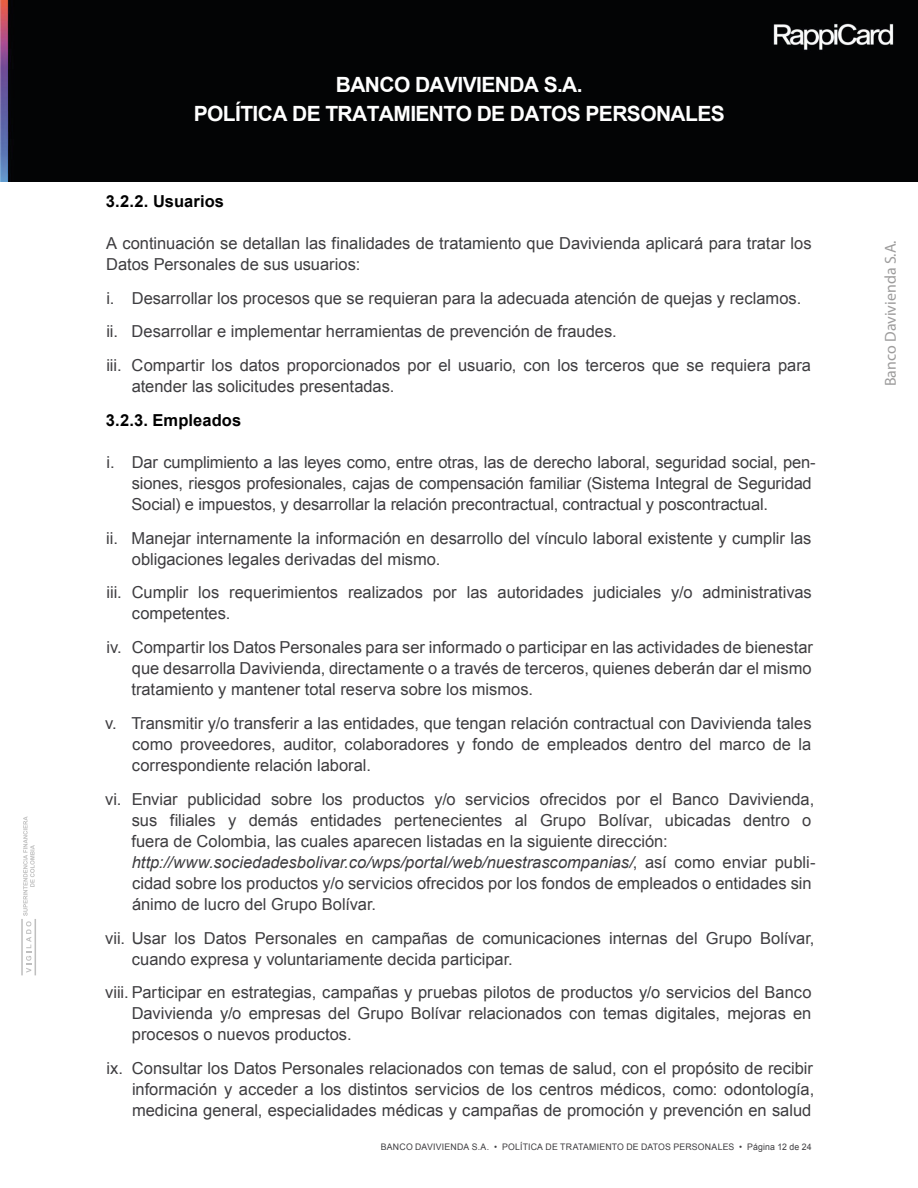
<style>
.page{position:relative;width:918px;height:1188px;background:#fff}
.page>*{position:absolute;margin:0;border:0;box-sizing:border-box;transform-origin:0 0}
.t1{font:700 21px/28.5px "Arial";letter-spacing:-.03em;color:#fff;text-align:center}
.t2{font:16.5px/21px "Arial";color:#3e3d40}
.t3{font:700 16.5px "Arial";letter-spacing:.005em;color:#000}
.t4{font:15.9px "Myriad Pro";color:#9d9c9c}
.t5{font:9px "Arial";letter-spacing:.02em;color:#3e3d40}
.s1{font-style:italic}
</style>
<div class="page">
<svg style="left:21px;top:816px;width:15px;height:159px"></svg>
<div style="left:0;top:0;width:918px;height:181px;background:#030405"></div>
<p class="t1" style="left:194px;top:71px;width:532px">BANCO DAVIVIENDA S.A.<br>POLÍTICA DE TRATAMIENTO DE DATOS PERSONALES</p>
<p class="t3" style="left:106px;top:190px;width:120px">3.2.2. Usuarios</p>
<p class="t2" style="left:106px;top:233px;width:707px">A continuación se detallan las finalidades de tratamiento que Davivienda aplicará para tratar los<br>Datos Personales de sus usuarios:</p>
<p class="t2" style="left:106px;top:281px;width:706px;line-height:33.8px">i. Desarrollar los procesos que se requieran para la adecuada atención de quejas y reclamos. ii. Desarrollar e implementar herramientas de prevención de fraudes.<br>iii. Compartir los datos proporcionados por el usuario, con los terceros que se requiera para</p>
<p class="t2" style="left:132px;top:376px;width:264px">atender las solicitudes presentadas.</p>
<p class="t3" style="left:106px;top:409px;width:137px">3.2.3. Empleados</p>
<p class="t2" style="left:131px;top:452px;width:686px;text-indent:-25px">i. Dar cumplimiento a las leyes como, entre otras, las de derecho laboral, seguridad social, pen&shy;siones, riesgos profesionales, cajas de compensación familiar (Sistema Integral de Seguridad<br>Social) e impuestos, y desarrollar la relación precontractual, contractual y poscontractual.</p>
<p class="t2" style="left:132px;top:528px;width:681px;text-indent:-26px">ii. Manejar internamente la información en desarrollo del vínculo laboral existente y cumplir las obligaciones legales derivadas del mismo.</p>
<p class="t2" style="left:132px;top:582px;width:681px;text-indent:-25px">iii. Cumplir los requerimientos realizados por las autoridades judiciales y/o administrativas competentes.</p>
<p class="t2" style="left:131px;top:637px;width:683px;text-align:justify;text-indent:-25px">iv. Compartir los Datos Personales para ser informado o participar en las actividades de bienestar que desarrolla Davivienda, directamente o a través de terceros, quienes deberán dar el mismo tratamiento y mantener total reserva sobre los mismos.</p>
<p class="t2" style="left:132px;top:713px;width:681px;text-align:justify;text-indent:-27px">v. Transmitir y/o transferir a las entidades, que tengan relación contractual con Davivienda tales como proveedores, auditor, colaboradores y fondo de empleados dentro del marco de la correspondiente relación laboral.</p>
<p class="t2" style="left:131px;top:789px;width:686px;text-indent:-26px">vi. Enviar publicidad sobre los productos y/o servicios ofrecidos por el Banco Davivienda, sus filiales y demás entidades pertenecientes al Grupo Bolívar, ubicadas dentro o fuera de Colombia, las cuales aparecen listadas en la siguiente dirección: <span class="s1">http://www.sociedadesbolivar.co/wps/portal/web/nuestrascompanias/</span>, así como enviar publi&shy;cidad sobre los productos y/o servicios ofrecidos por los fondos de empleados o entidades sin ánimo de lucro del Grupo Bolívar.</p>
<p class="t2" style="left:132px;top:927px;width:684px;text-indent:-27px">vii. Usar los Datos Personales en campañas de comunicaciones internas del Grupo Bolívar, cuando expresa y voluntariamente decida participar.</p>
<p class="t2" style="left:132px;top:982px;width:681px;text-align:justify;text-indent:-27px">viii. Participar en estrategias, campañas y pruebas pilotos de productos y/o servicios del Banco Davivienda y/o empresas del Grupo Bolívar relacionados con temas digitales, mejoras en procesos o nuevos productos.</p>
<p class="t2" style="left:132px;top:1058px;width:684px;text-align:justify;text-indent:-25px">ix. Consultar los Datos Personales relacionados con temas de salud, con el propósito de recibir información y acceder a los distintos servicios de los centros médicos, como: odontología, medicina general, especialidades médicas y campañas de promoción y prevención en salud</p>
<p class="t5" style="left:381px;top:1141px;width:432px">BANCO DAVIVIENDA S.A. • POLÍTICA DE TRATAMIENTO DE DATOS PERSONALES • Página 12 de 24</p>
<p class="t4" style="left:881px;top:386px;width:147px;rotate:-90deg">Banco Davivienda S.A.</p>
</div>
